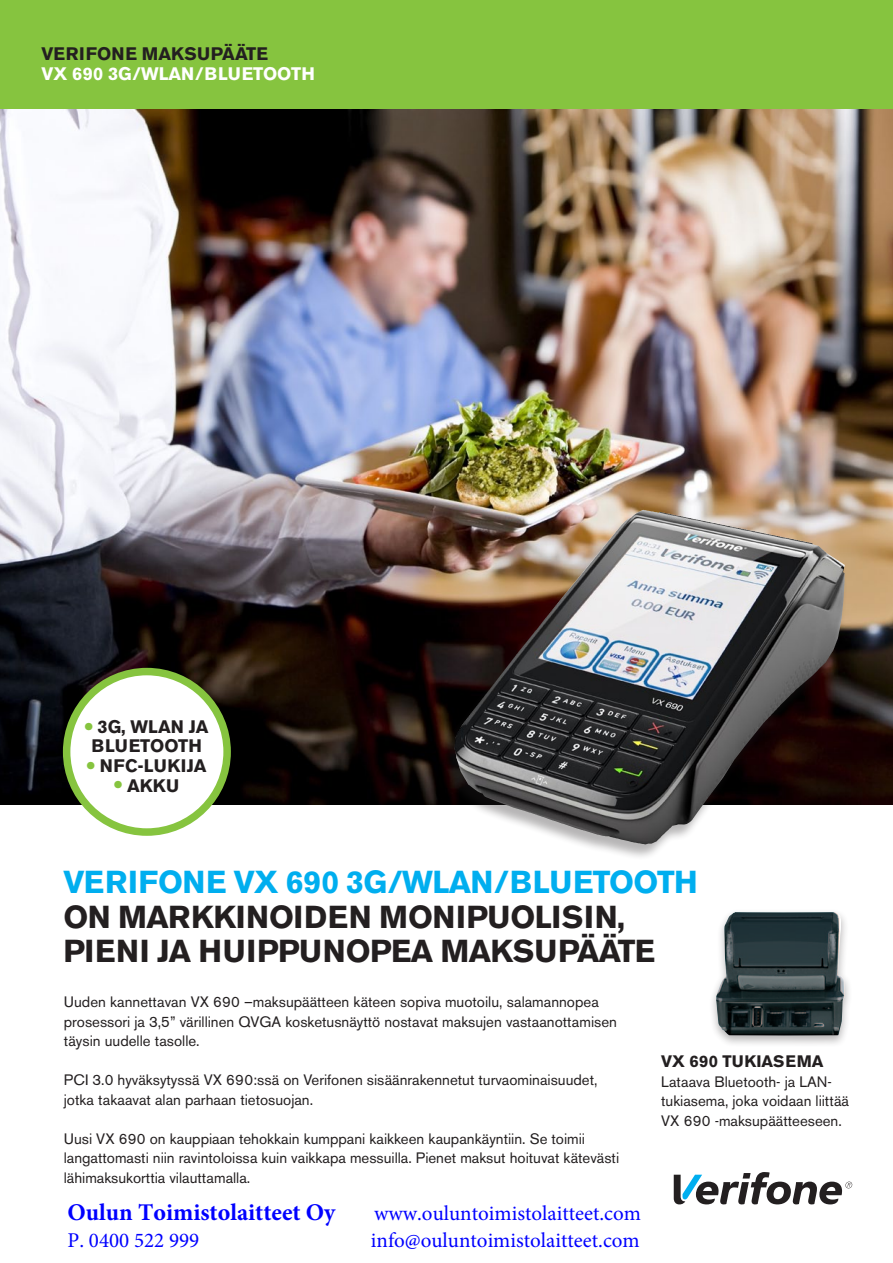
<style>
.page{position:relative;width:893px;height:1263px;background:#fff}
.page>*{position:absolute;margin:0;border:0;box-sizing:border-box;transform-origin:0 0}
.t1{font:700 31.5px/34.5px "Akzidenz Grotesk BE";color:#231f20}
.t2{font:700 24px "Minion Pro";color:#00f}
.t3{font:21px "Minion Pro";color:#00f}
.t4{font:700 18px "Akzidenz Grotesk BE";color:#231f20}
.t5{font:700 18px "Akzidenz Grotesk BE";color:#fff}
.t6{font:700 18px "Akzidenz Grotesk BE";letter-spacing:.02em;color:#231f20}
.t7{font:700 16.5px "Akzidenz Grotesk BE";letter-spacing:.02em;color:#231f20}
.t8{font:15px/19.5px "Akzidenz Grotesk BE";color:#231f20}
.s1{font-size:24px;color:#86c43f}
.s2{color:#00aeef}
</style>
<div class="page">
<div style="left:708px;top:908px;width:145px;height:140px;background:#231f20;opacity:.33"></div>
<img style="left:716px;top:912px;width:129px;height:124px">
<img style="left:0;top:108px;width:893px;height:696px">
<svg style="left:674px;top:1172px;width:178px;height:32px"></svg>
<div style="left:0;top:0;width:893px;height:108px;background:#86c43f"></div>
<div style="left:442px;top:511px;width:406px;height:350px;background:#231f20;opacity:.33"></div>
<img style="left:569px;top:510px;width:74px;height:79px">
<div style="left:67px;top:671px;width:160px;height:161px;background:#fff;border-radius:50%"></div>
<div style="left:63px;top:668px;width:168px;height:168px;border:8px solid #86c43f;border-radius:50%"></div>
<p class="t4" style="left:41px;top:44px;width:228px">VERIFONE MAKSUPÄÄTE</p>
<p class="t5" style="left:41px;top:63px;width:275px">VX 690 3G/WLAN/BLUETOOTH</p>
<p class="t4" style="left:85px;top:716px;width:125px"><span class="s1">•</span> 3G, WLAN JA</p>
<p class="t4" style="left:92px;top:736px;width:112px">BLUETOOTH</p>
<p class="t6" style="left:87px;top:755px;width:121px"><span class="s1">•</span> NFC-LUKIJA</p>
<p class="t4" style="left:114px;top:775px;width:66px"><span class="s1">•</span> AKKU</p>
<p class="t1" style="left:64px;top:865px;width:636px"><span class="s2">VERIFONE VX 690 3G/WLAN/BLUETOOTH<br></span>ON MARKKINOIDEN MONIPUOLISIN,<br>PIENI JA HUIPPUNOPEA MAKSUPÄÄTE</p>
<p class="t8" style="left:64px;top:992px;width:555px">Uuden kannettavan VX 690 –maksupäätteen käteen sopiva muotoilu, salamannopea prosessori ja 3,5” värillinen QVGA kosketusnäyttö nostavat maksujen vastaanottamisen täysin uudelle tasolle.</p>
<p class="t8" style="left:64px;top:1070px;width:535px">PCI 3.0 hyväksytyssä VX 690:ssä on Verifonen sisäänrakennetut turvaominaisuudet,</p>
<p class="t8" style="left:64px;top:1090px;width:251px">jotka takaavat alan parhaan tietosuojan.</p>
<p class="t8" style="left:64px;top:1129px;width:557px">Uusi VX 690 on kauppiaan tehokkain kumppani kaikkeen kaupankäyntiin. Se toimii langattomasti niin ravintoloissa kuin vaikkapa messuilla. Pienet maksut hoituvat kätevästi lähimaksukorttia vilauttamalla.</p>
<h2 class="t2" style="left:68px;top:1195px;width:269px">Oulun Toimistolaitteet Oy</h2>
<h3 class="t3" style="left:374px;top:1199px;width:268px">www.ouluntoimistolaitteet.com</h3>
<h3 class="t3" style="left:68px;top:1226px;width:133px">P. 0400 522 999</h3>
<h3 class="t3" style="left:371px;top:1226px;width:270px">info@ouluntoimistolaitteet.com</h3>
<p class="t7" style="left:661px;top:1052px;width:164px">VX 690 TUKIASEMA</p>
<p class="t8" style="left:661px;top:1072px;width:189px">Lataava Bluetooth- ja LAN&shy;tukiasema, joka voidaan liittää<br>VX 690 -maksupäätteeseen.</p>
</div>
